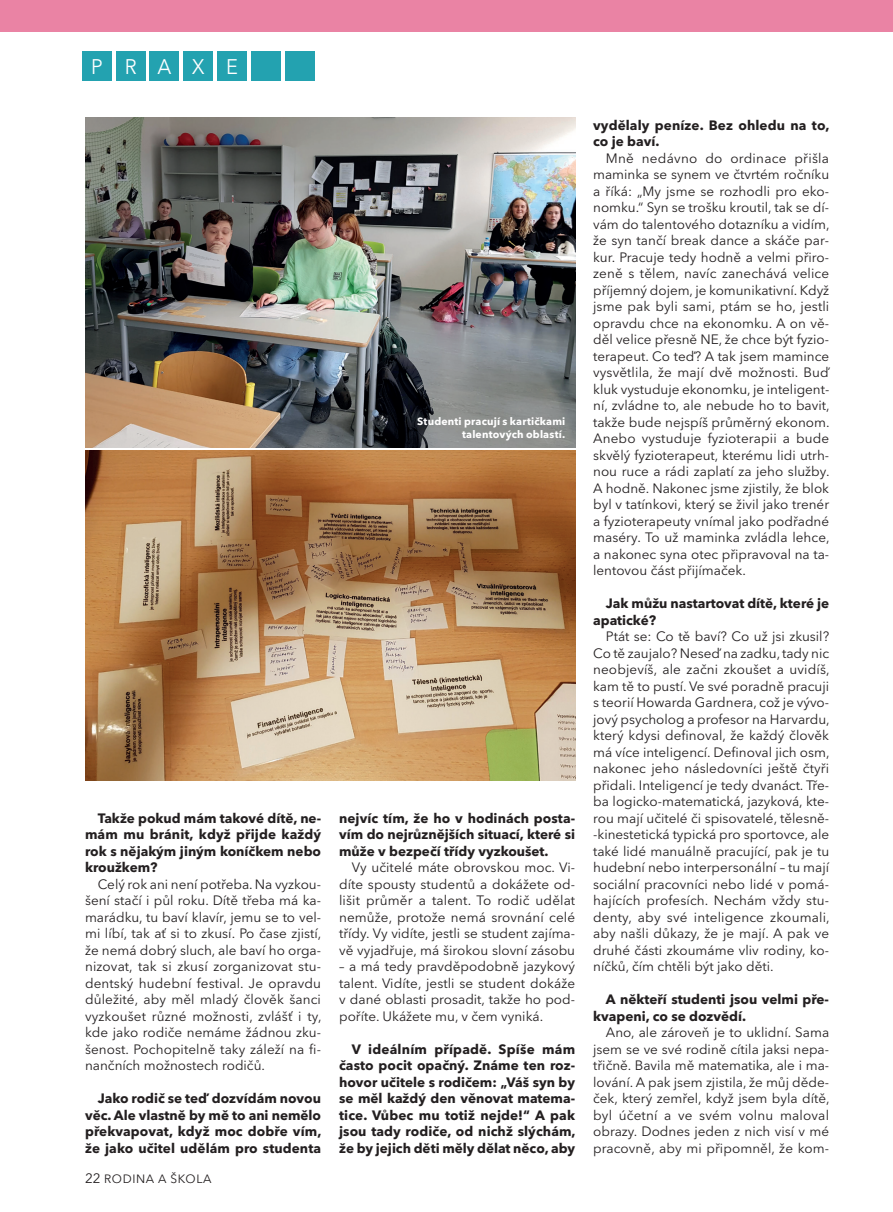
<style>
.page{position:relative;width:893px;height:1212px;background:#fff}
.page>*{position:absolute;margin:0;border:0;box-sizing:border-box;transform-origin:0 0}
.t1{font:21px "Avenir Next LT Pro";letter-spacing:1.06em;color:#fff;scale:.95 1}
.t2{font:13.5px/16.5px "Avenir Next LT Pro";color:#231f20;text-align:justify}
.t3{font:700 13.5px/16.5px "Avenir Next LT Pro";color:#231f20;text-align:justify}
.t4{font:12px "Avenir Next LT Pro";letter-spacing:.05em;color:#231f20}
.t5{font:700 10.5px/12.6px "Avenir Next LT Pro";letter-spacing:.015em;color:#fff;text-align:right}
.s1{font-size:13.5px}
</style>
<div class="page">
<div style="left:0;top:0;width:893px;height:31px;background:#ea83a4"></div>
<div style="left:82px;top:51px;width:30px;height:30px;background:#23a2b0"></div>
<div style="left:217px;top:51px;width:30px;height:30px;background:#23a2b0"></div>
<div style="left:150px;top:51px;width:29px;height:30px;background:#23a2b0"></div>
<div style="left:285px;top:51px;width:29px;height:30px;background:#23a2b0"></div>
<div style="left:116px;top:51px;width:29px;height:30px;background:#23a2b0"></div>
<div style="left:251px;top:51px;width:29px;height:30px;background:#23a2b0"></div>
<div style="left:183px;top:51px;width:30px;height:30px;background:#23a2b0"></div>
<img style="left:85px;top:117px;width:490px;height:330px">
<img style="left:85px;top:450px;width:490px;height:330px">
<h1 class="t1" style="left:91px;top:54px;width:156px">PRAXE</h1>
<p class="t5" style="left:417px;top:415px;width:150px">Studenti pracují s kartičkami talentových oblastí.</p>
<p class="t3" style="left:85px;top:810px;width:238px;text-indent:13px">Takže pokud mám takové dítě, ne&shy;mám mu bránit, když přijde každý rok s nějakým jiným koníčkem nebo kroužkem?</p>
<p class="t2" style="left:85px;top:876px;width:238px;text-indent:13px">Celý rok ani není potřeba. Na vyzkou&shy;šení stačí i půl roku. Dítě třeba má ka&shy;marádku, tu baví klavír, jemu se to vel&shy;mi líbí, tak ať si to zkusí. Po čase zjistí, že nemá dobrý sluch, ale baví ho orga&shy;nizovat, tak si zkusí zorganizovat stu&shy;dentský hudební festival. Je opravdu důležité, aby měl mladý člověk šanci vyzkoušet různé možnosti, zvlášť i ty, kde jako rodiče nemáme žádnou zku&shy;šenost. Pochopitelně taky záleží na fi&shy;nančních možnostech rodičů.</p>
<p class="t3" style="left:85px;top:1090px;width:238px;text-indent:13px">Jako rodič se teď dozvídám novou věc. Ale vlastně by mě to ani nemělo překvapovat, když moc dobře vím, že jako učitel udělám pro studenta</p>
<p class="t4" style="left:85px;top:1171px;width:128px"><span class="s1">22</span> RODINA A ŠKOLA</p>
<p class="t3" style="left:339px;top:810px;width:238px">nejvíc tím, že ho v hodinách posta&shy;vím do nejrůznějších situací, které si může v bezpečí třídy vyzkoušet.</p>
<p class="t2" style="left:339px;top:859px;width:238px;text-indent:13px">Vy učitelé máte obrovskou moc. Vi&shy;díte spousty studentů a dokážete od&shy;lišit průměr a talent. To rodič udělat nemůže, protože nemá srovnání celé třídy. Vy vidíte, jestli se student zajíma&shy;vě vyjadřuje, má širokou slovní zásobu</p>
<p class="t2" style="left:339px;top:958px;width:238px">– a má tedy pravděpodobně jazykový talent. Vidíte, jestli se student dokáže v dané oblasti prosadit, takže ho pod&shy;poříte. Ukážete mu, v čem vyniká.</p>
<p class="t3" style="left:339px;top:1041px;width:238px;text-indent:13px">V ideálním případě. Spíše mám často pocit opačný. Známe ten roz&shy;hovor učitele s rodičem: „Váš syn by se měl každý den věnovat matema&shy;tice. Vůbec mu totiž nejde!“ A pak jsou tady rodiče, od nichž slýchám, že by jejich děti měly dělat něco, aby</p>
<p class="t3" style="left:593px;top:117px;width:238px">vydělaly peníze. Bez ohledu na to, co je baví.</p>
<p class="t2" style="left:593px;top:150px;width:238px;text-indent:13px">Mně nedávno do ordinace přišla maminka se synem ve čtvrtém ročníku a říká: „My jsme se rozhodli pro eko&shy;nomku.“ Syn se trošku kroutil, tak se dí&shy;vám do talentového dotazníku a vidím, že syn tančí break dance a skáče par&shy;kur. Pracuje tedy hodně a velmi přiro&shy;zeně s tělem, navíc zanechává velice příjemný dojem, je komunikativní. Když jsme pak byli sami, ptám se ho, jestli opravdu chce na ekonomku. A on vě&shy;děl velice přesně NE, že chce být fyzio&shy;terapeut. Co teď? A tak jsem mamince vysvětlila, že mají dvě možnosti. Buď kluk vystuduje ekonomku, je inteligent&shy;ní, zvládne to, ale nebude ho to bavit, takže bude nejspíš průměrný ekonom.<br>Anebo vystuduje fyzioterapii a bude skvělý fyzioterapeut, kterému lidi utrh&shy;nou ruce a rádi zaplatí za jeho služby.<br>A hodně. Nakonec jsme zjistily, že blok byl v tatínkovi, který se živil jako trenér a fyzioterapeuty vnímal jako podřadné maséry. To už maminka zvládla lehce, a nakonec syna otec připravoval na ta&shy;lentovou část přijímaček.</p>
<p class="t3" style="left:593px;top:595px;width:238px;text-indent:13px">Jak můžu nastartovat dítě, které je apatické?</p>
<p class="t2" style="left:593px;top:628px;width:238px;text-indent:13px">Ptát se: Co tě baví? Co už jsi zkusil?<br>Co tě zaujalo? Neseď na zadku, tady nic neobjevíš, ale začni zkoušet a uvidíš, kam tě to pustí. Ve své poradně pracuji s teorií Howarda Gardnera, což je vývo&shy;jový psycholog a profesor na Harvardu, který kdysi definoval, že každý člověk má více inteligencí. Definoval jich osm, nakonec jeho následovníci ještě čtyři přidali. Inteligencí je tedy dvanáct. Tře&shy;ba logicko-matematická, jazyková, kte&shy;rou mají učitelé či spisovatelé, tělesně--kinestetická typická pro sportovce, ale také lidé manuálně pracující, pak je tu hudební nebo interpersonální – tu mají sociální pracovníci nebo lidé v pomá&shy;hajících profesích. Nechám vždy stu&shy;denty, aby své inteligence zkoumali, aby našli důkazy, že je mají. A pak ve druhé části zkoumáme vliv rodiny, ko&shy;níčků, čím chtěli být jako děti.</p>
<p class="t3" style="left:593px;top:991px;width:237px;text-indent:13px">A někteří studenti jsou velmi pře&shy;kvapeni, co se dozvědí.</p>
<p class="t2" style="left:593px;top:1024px;width:238px;text-indent:13px">Ano, ale zároveň je to uklidní. Sama jsem se ve své rodině cítila jaksi nepa&shy;třičně. Bavila mě matematika, ale i ma&shy;lování. A pak jsem zjistila, že můj děde&shy;ček, který zemřel, když jsem byla dítě, byl účetní a ve svém volnu maloval obrazy. Dodnes jeden z nich visí v mé pracovně, aby mi připomněl, že kom-</p>
</div>
